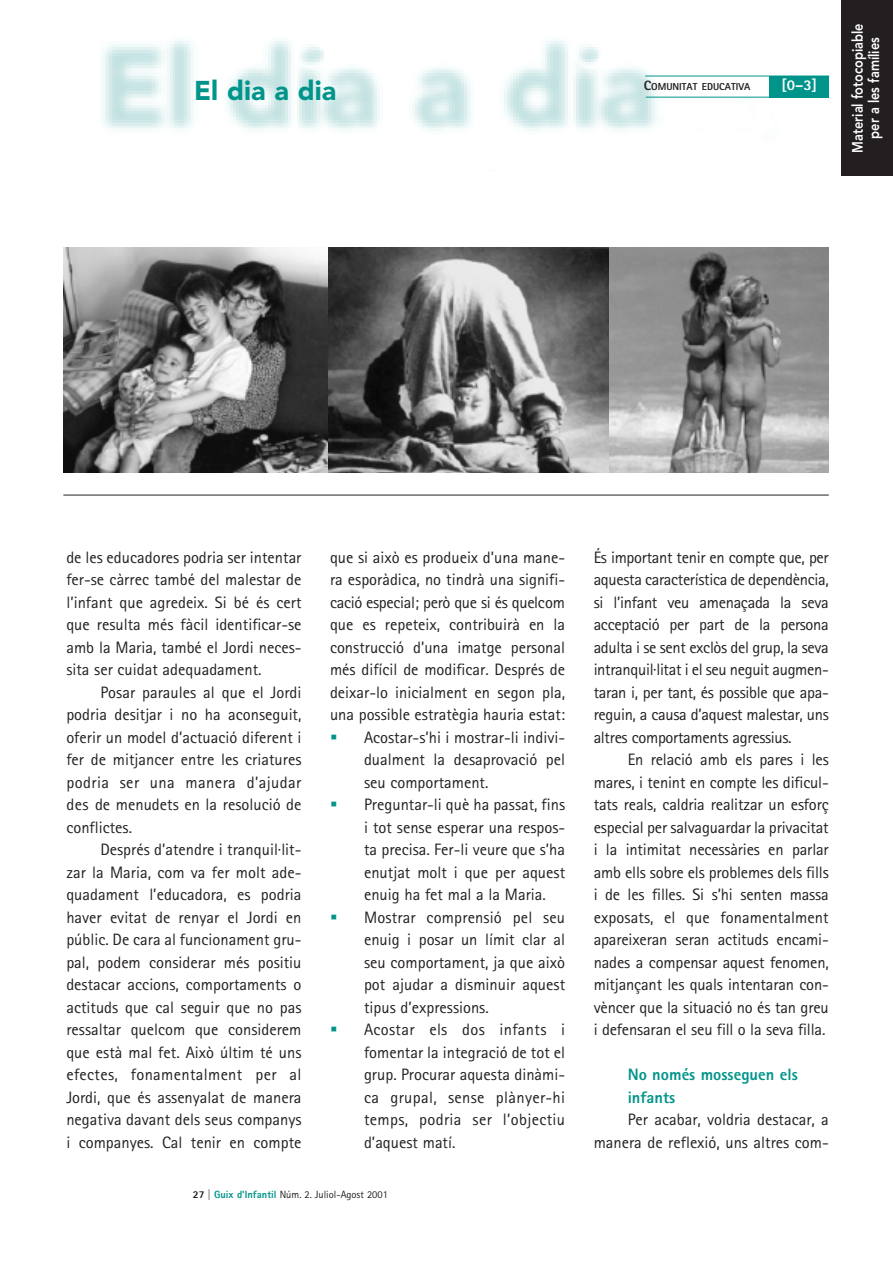
<style>
.page{position:relative;width:893px;height:1263px;background:#fff}
.page>*{position:absolute;margin:0;border:0;box-sizing:border-box;transform-origin:0 0}
.t1{font:900 27px "Avenir";color:#00948b}
.t2{font:16.5px/22.5px "AT Rotis Sans Serif";color:#231f20;text-align:justify}
.t3{font:16.5px "AT Rotis Sans Serif";letter-spacing:.02em;color:#231f20}
.t4{font:16.5px "AT Rotis Sans Serif";letter-spacing:-.02em;color:#231f20}
.t5{font:800 16.5px/22.5px "AT Rotis Sans Serif";color:#00948b}
.t6{font:800 15px/16.5px "Avenir";color:#fff;text-align:center;scale:.85 1}
.t7{font:800 15px "AT Rotis Sans Serif";color:#fff}
.t8{font:10.5px "AT Rotis Sans Serif";color:#231f20}
.t9{font:800 10.2px "AT Rotis Sans Serif";color:#231f20}
.s1{font-size:13.5px}
.s2{font-weight:800}
.s3{font-weight:800;color:#00948b}
</style>
<div class="page">
<img style="left:103px;top:41px;width:726px;height:90px">
<hr style="left:63px;top:495px;width:766px;height:1px;background:#231f20">
<hr style="left:646px;top:97px;width:183px;height:1px;background:#00948b">
<div style="left:770px;top:76px;width:59px;height:21px;background:#00948b"></div>
<hr style="left:645px;top:76px;width:184px;height:1px;background:#00948b">
<img style="left:327px;top:247px;width:283px;height:226px">
<svg style="left:610px;top:247px;width:219px;height:226px;background:#8f8f8f"></svg>
<svg style="left:63px;top:247px;width:264px;height:226px;background:#727272"></svg>
<div style="left:842px;top:0;width:51px;height:175px;background:#231f20"></div>
<h1 class="t1" style="left:194px;top:79px;width:143px">El dia a dia</h1>
<p class="t9" style="left:644px;top:83px;width:108px"><span class="s1">C</span>OMUNITAT EDUCATIVA</p>
<p class="t7" style="left:782px;top:80px;width:37px">[0–3]</p>
<p class="t6" style="left:851px;top:153px;width:154px;rotate:-90deg">Material fotocopiable per a les famílies</p>
<p class="t2" style="left:66px;top:547px;width:237px">de les educadores podria ser intentar fer-se càrrec també del malestar de l’infant que agredeix. Si bé és cert que resulta més fàcil identificar-se amb la Maria, també el Jordi neces&shy;sita ser cuidat adequadament.</p>
<p class="t2" style="left:66px;top:682px;width:237px;text-indent:34px">Posar paraules al que el Jordi podria desitjar i no ha aconseguit, oferir un model d’actuació diferent i fer de mitjancer entre les criatures podria ser una manera d’ajudar des de menudets en la resolució de conflictes.</p>
<p class="t2" style="left:66px;top:840px;width:237px;text-indent:34px">Després d’atendre i tranquil·lit&shy;zar la Maria, com va fer molt ade&shy;quadament l’educadora, es podria haver evitat de renyar el Jordi en públic. De cara al funcionament gru&shy;pal, podem considerar més positiu destacar accions, comportaments o actituds que cal seguir que no pas ressaltar quelcom que considerem que està mal fet. Això últim té uns efectes, fonamentalment per al Jordi, que és assenyalat de manera negativa davant dels seus companys i companyes. Cal tenir en compte</p>
<p class="t2" style="left:330px;top:547px;width:237px">que si això es produeix d’una mane-</p>
<p class="t2" style="left:330px;top:570px;width:237px">ra esporàdica, no tindrà una signifi-</p>
<p class="t4" style="left:330px;top:596px;width:237px">cació especial; però que si és quelcom</p>
<p class="t2" style="left:330px;top:615px;width:237px">que es repeteix, contribuirà en la</p>
<p class="t2" style="left:330px;top:637px;width:237px">construcció d’una imatge personal</p>
<p class="t2" style="left:330px;top:660px;width:237px">més difícil de modificar. Després de</p>
<p class="t2" style="left:330px;top:682px;width:237px">deixar-lo inicialment en segon pla,</p>
<p class="t2" style="left:330px;top:705px;width:237px">una possible estratègia hauria estat:</p>
<p class="t2" style="left:364px;top:727px;width:203px">Acostar-s’hi i mostrar-li indivi-</p>
<p class="t2" style="left:364px;top:750px;width:203px">dualment la desaprovació pel</p>
<p class="t2" style="left:364px;top:772px;width:126px">seu comportament.</p>
<p class="t2" style="left:364px;top:795px;width:203px">Preguntar-li què ha passat, fins</p>
<p class="t2" style="left:364px;top:817px;width:203px">i tot sense esperar una respos-</p>
<p class="t2" style="left:364px;top:840px;width:203px">ta precisa. Fer-li veure que s’ha</p>
<p class="t2" style="left:364px;top:862px;width:203px">enutjat molt i que per aquest</p>
<p class="t2" style="left:364px;top:885px;width:183px">enuig ha fet mal a la Maria.</p>
<p class="t2" style="left:364px;top:907px;width:203px">Mostrar comprensió pel seu</p>
<p class="t2" style="left:364px;top:930px;width:203px">enuig i posar un límit clar al</p>
<p class="t2" style="left:364px;top:952px;width:203px">seu comportament, ja que això</p>
<p class="t2" style="left:364px;top:975px;width:203px">pot ajudar a disminuir aquest</p>
<p class="t2" style="left:364px;top:997px;width:126px">tipus d’expressions.</p>
<p class="t3" style="left:364px;top:1024px;width:203px">Acostar els dos infants i</p>
<p class="t2" style="left:364px;top:1042px;width:203px">fomentar la integració de tot el</p>
<p class="t2" style="left:364px;top:1065px;width:203px">grup. Procurar aquesta dinàmi-</p>
<p class="t3" style="left:364px;top:1091px;width:203px">ca grupal, sense plànyer-hi</p>
<p class="t3" style="left:364px;top:1114px;width:203px">temps, podria ser l’objectiu</p>
<p class="t2" style="left:364px;top:1132px;width:93px">d’aquest matí.</p>
<p class="t8" style="left:193px;top:1190px;width:197px"><span class="s2">27</span> | <span class="s3">Guix d'Infantil</span> Núm. 2. Juliol-Agost 2001</p>
<p class="t2" style="left:594px;top:547px;width:237px">És important tenir en compte que, per aquesta característica de dependència, si l’infant veu amenaçada la seva acceptació per part de la persona adulta i se sent exclòs del grup, la seva intranquil·litat i el seu neguit augmen&shy;taran i, per tant, és possible que apa&shy;reguin, a causa d’aquest malestar, uns altres comportaments agressius.</p>
<p class="t2" style="left:594px;top:750px;width:237px;text-indent:34px">En relació amb els pares i les mares, i tenint en compte les dificul&shy;tats reals, caldria realitzar un esforç especial per salvaguardar la privacitat i la intimitat necessàries en parlar amb ells sobre els problemes dels fills i de les filles. Si s’hi senten massa exposats, el que fonamentalment apareixeran seran actituds encami&shy;nades a compensar aquest fenomen, mitjançant les quals intentaran con&shy;vèncer que la situació no és tan greu i defensaran el seu fill o la seva filla.</p>
<p class="t5" style="left:628px;top:1065px;width:172px">No només mosseguen els infants</p>
<p class="t2" style="left:594px;top:1110px;width:237px;text-align:right">Per acabar, voldria destacar, a manera de reflexió, uns altres com-</p>
</div>
